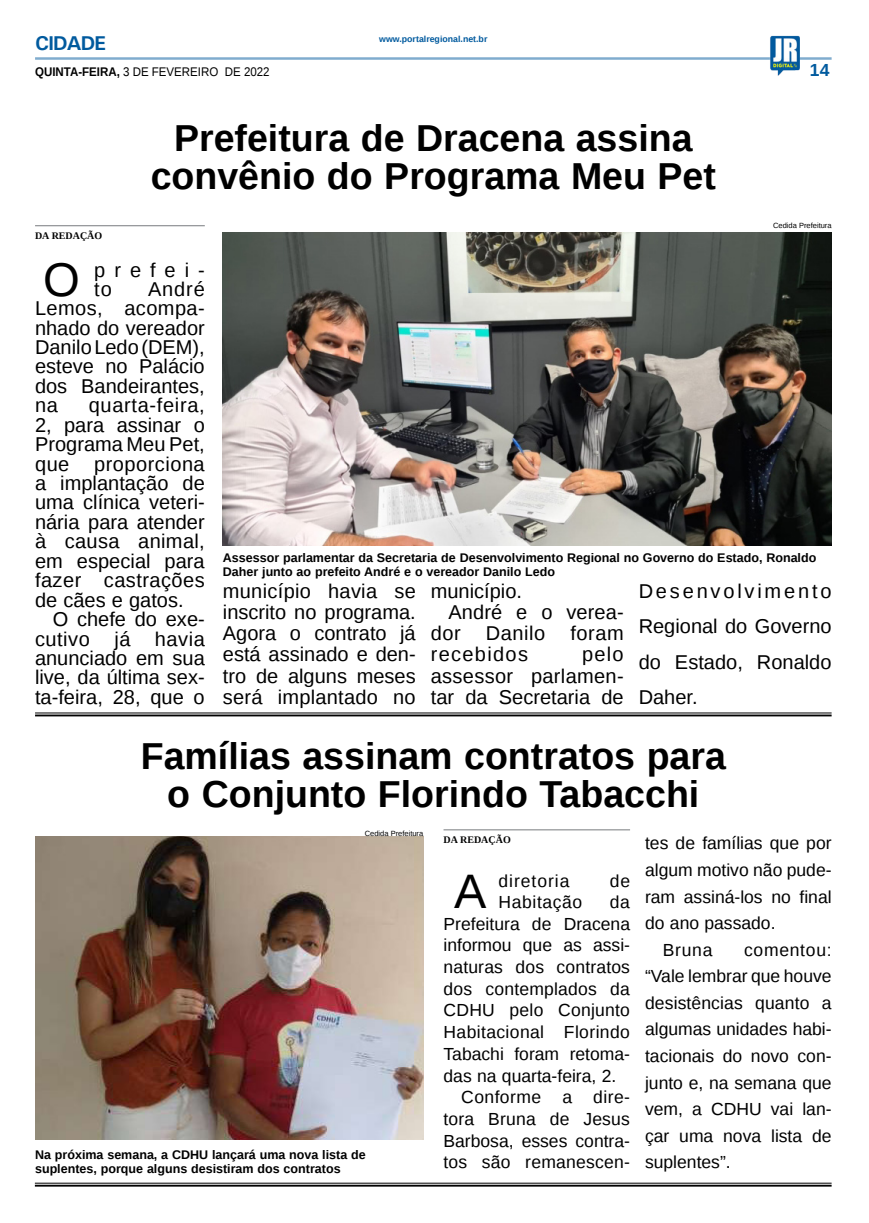
<style>
.page{position:relative;width:869px;height:1223px;background:#fff}
.page>*{position:absolute;margin:0;border:0;box-sizing:border-box;transform-origin:0 0}
.MATÉRIA{font:48.38px "Liberation Sans";color:#000}
.MATÉRIA-2{font:47.25px "Liberation Sans";color:#000}
.TÍTULO{font:700 37.5px/37.5px "Liberation Sans";color:#000;text-align:center}
.MATÉRIA-3{font:20px/19.4px "Liberation Sans";color:#000;text-align:justify}
.MATÉRIA-4{font:20px/18.8px "Liberation Sans";letter-spacing:.445em;color:#000}
.MATÉRIA-5{font:20px "Liberation Sans";letter-spacing:.065em;color:#000}
.TITULO_PG{font:700 20px "Univers";letter-spacing:-.04em;color:#005a9e}
.MATÉRIA-6{font:17.5px/21.6px "Liberation Sans";color:#000;text-align:justify}
.MATÉRIA-7{font:17.5px "Liberation Sans";letter-spacing:.055em;color:#000}
.MATÉRIA-8{font:17.5px "Liberation Sans";letter-spacing:.035em;color:#000}
.TÍTULO-2{font:700 17.5px "Liberation Sans";color:#005a9e}
.LEGENDA{font:700 12.5px/13.8px "Liberation Sans";color:#000}
.DATA_PG{font:12.5px "Liberation Sans";color:#000;scale:.92 1}
.CRÉDITO_NOME{font:700 10px "Liberation Serif";color:#000}
.DATA_PG-2{font:700 8.75px "Liberation Sans";color:#005a9e}
.CRÉDITO_FOTO{font:7.5px "Liberation Sans";color:#000}
.s1{font-weight:700}
</style>
<div class="page">
<hr style="left:35px;top:57px;width:796px;height:3px;background:#005a9e">
<img style="left:769px;top:36px;width:30px;height:40px">
<hr style="left:35px;top:1182px;width:796px;height:1px;background:#000">
<hr style="left:35px;top:1184px;width:796px;height:2px;background:#000">
<img style="left:223px;top:232px;width:608px;height:314px">
<hr style="left:35px;top:225px;width:170px;height:1px;background:#939598">
<hr style="left:35px;top:712px;width:796px;height:1px;background:#000">
<hr style="left:35px;top:714px;width:796px;height:2px;background:#000">
<img style="left:35px;top:836px;width:388px;height:303px">
<hr style="left:443px;top:829px;width:186px;height:1px;background:#939598">
<p class="TITULO_PG" style="left:35px;top:31px;width:72px">CIDADE</p>
<p class="DATA_PG" style="left:35px;top:65px;width:256px"><span class="s1">QUINTA-FEIRA,</span> 3 DE FEVEREIRO DE 2022</p>
<p class="DATA_PG-2" style="left:379px;top:33px;width:110px">www.portalregional.net.br</p>
<p class="TÍTULO" style="left:174px;top:119px;width:519px">Prefeitura de Dracena assina</p>
<p class="TÍTULO" style="left:151px;top:156px;width:566px">convênio do Programa Meu Pet</p>
<p class="TÍTULO-2" style="left:809px;top:58px;width:21px">14</p>
<p class="CRÉDITO_FOTO" style="left:772px;top:221px;width:60px">Cedida Prefeitura</p>
<p class="CRÉDITO_NOME" style="left:35px;top:229px;width:69px">DA REDAÇÃO</p>
<p class="MATÉRIA-2" style="left:43px;top:253px;width:38px">O</p>
<p class="MATÉRIA-4" style="left:94px;top:261px;width:112px">prefei&shy;to</p>
<p class="MATÉRIA-3" style="left:35px;top:280px;width:171px;text-indent:113px">André Lemos, acompa&shy;nhado do vereador Danilo Ledo (DEM), esteve no Palácio dos Bandeirantes, na</p>
<p class="MATÉRIA-3" style="left:35px;top:396px;width:171px;text-indent:54px">quarta-feira, 2, para assinar o Programa Meu Pet, que proporciona a implantação de uma clínica veteri&shy;nária para atender à causa animal, em especial para fazer castrações de cães e gatos.</p>
<p class="MATÉRIA-3" style="left:35px;top:610px;width:171px;text-indent:18px">O chefe do exe&shy;cutivo já havia anunciado em sua live, da última sex&shy;ta-feira, 28, que o</p>
<p class="LEGENDA" style="left:223px;top:551px;width:594px">Assessor parlamentar da Secretaria de Desenvolvimento Regional no Governo do Estado, Ronaldo<br>Daher junto ao prefeito André e o vereador Danilo Ledo</p>
<p class="MATÉRIA-3" style="left:223px;top:581px;width:194px;line-height:21.2px">município havia se inscrito no programa.<br>Agora o contrato já está assinado e den&shy;tro de alguns meses será implantado no</p>
<p class="MATÉRIA-3" style="left:430px;top:582px;width:93px">município.</p>
<p class="MATÉRIA-3" style="left:430px;top:602px;width:194px;line-height:21.2px;text-indent:18px">André e o verea&shy;dor</p>
<p class="MATÉRIA-3" style="left:485px;top:624px;width:61px">Danilo</p>
<p class="MATÉRIA-3" style="left:570px;top:624px;width:55px">foram</p>
<p class="MATÉRIA-5" style="left:430px;top:643px;width:99px">recebidos</p>
<p class="MATÉRIA-3" style="left:430px;top:644px;width:194px;line-height:21.2px;text-indent:151px">pelo assessor parlamen&shy;tar da Secretaria de</p>
<p class="MATÉRIA-3" style="left:638px;top:574px;width:194px;line-height:35.4px">Desenvolvimento Regional do Governo do Estado, Ronaldo Daher.</p>
<p class="TÍTULO" style="left:141px;top:736px;width:586px">Famílias assinam contratos para o Conjunto Florindo Tabacchi</p>
<p class="CRÉDITO_FOTO" style="left:365px;top:829px;width:60px">Cedida Prefeitura</p>
<p class="CRÉDITO_NOME" style="left:443px;top:833px;width:69px">DA REDAÇÃO</p>
<p class="MATÉRIA" style="left:454px;top:864px;width:34px">A</p>
<p class="MATÉRIA-7" style="left:498px;top:870px;width:72px">diretoria</p>
<p class="MATÉRIA-6" style="left:609px;top:870px;width:22px">de</p>
<p class="MATÉRIA-6" style="left:644px;top:830px;width:188px;line-height:26.6px">tes de famílias que por algum motivo não pude&shy;ram assiná-los no final do ano passado.</p>
<p class="MATÉRIA-6" style="left:662px;top:939px;width:51px">Bruna</p>
<p class="MATÉRIA-6" style="left:443px;top:891px;width:188px;text-indent:166px">da Prefeitura de Dracena informou que as assi&shy;naturas dos contratos dos contemplados da CDHU pelo Conjunto Habitacional Florindo Tabachi foram retoma&shy;das na quarta-feira, 2.</p>
<p class="MATÉRIA-6" style="left:443px;top:1087px;width:188px;text-indent:18px">Conforme a dire&shy;tora Bruna de Jesus Barbosa, esses contra&shy;tos são remanescen-</p>
<p class="MATÉRIA-8" style="left:498px;top:892px;width:85px">Habitação</p>
<p class="MATÉRIA-6" style="left:644px;top:937px;width:188px;line-height:26.6px;text-indent:99px">comentou: “Vale lembrar que houve desistências quanto a algumas unidades habi&shy;tacionais do novo con&shy;junto e, na semana que vem, a CDHU vai lan&shy;çar uma nova lista de suplentes”.</p>
<p class="LEGENDA" style="left:35px;top:1147px;width:332px">Na próxima semana, a CDHU lançará uma nova lista de</p>
<p class="LEGENDA" style="left:35px;top:1161px;width:307px">suplentes, porque alguns desistiram dos contratos</p>
</div>
